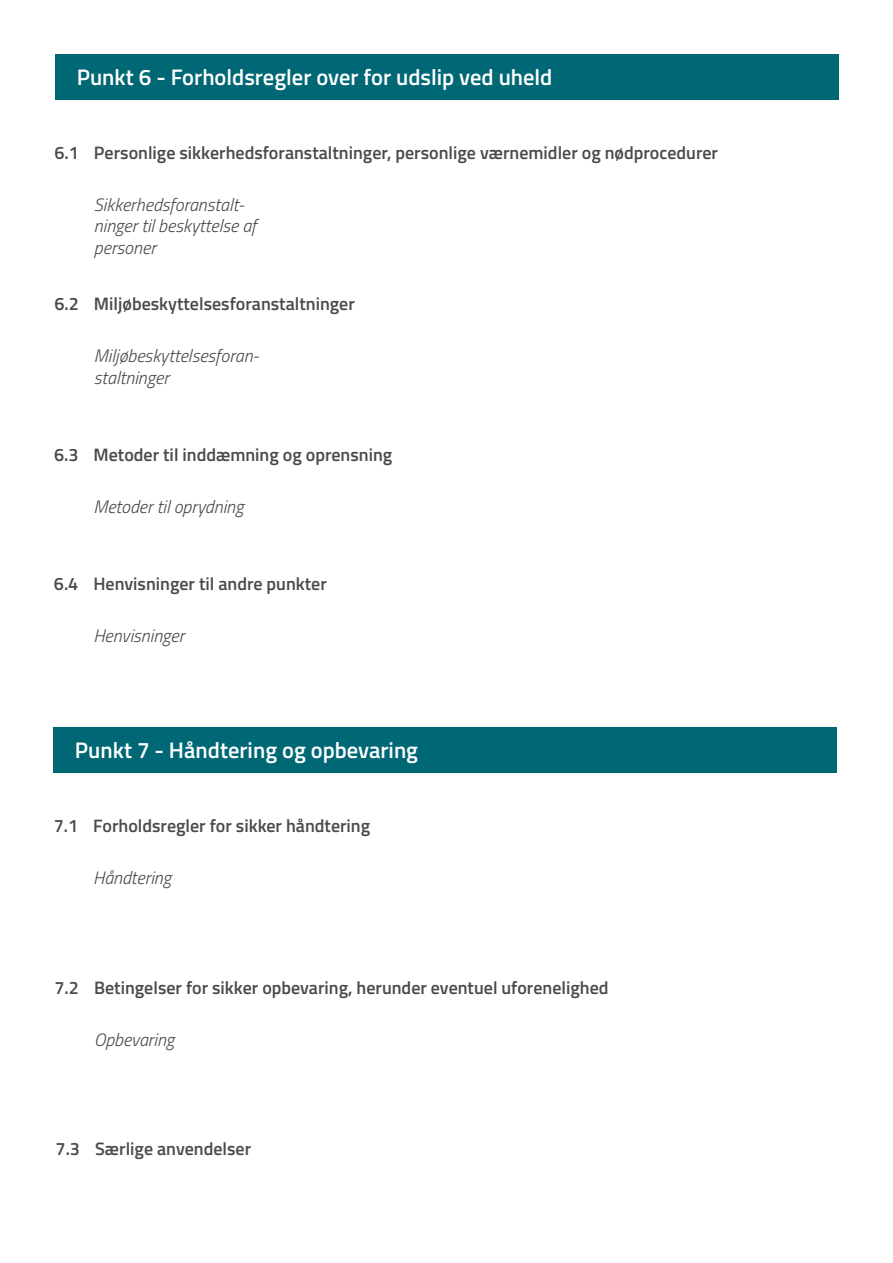
<style>
.page{position:relative;width:893px;height:1263px;background:#fff}
.page>*{position:absolute;margin:0;border:0;box-sizing:border-box;transform-origin:0 0}
.t1{font:600 22.5px "Titillium Web";color:#fff}
.t2{font:600 18px "Titillium Web";color:#4a4a49}
.t3{font:italic 300 18px/21.6px "Titillium Web";color:#4a4a49}
</style>
<div class="page">
<div style="left:56px;top:54px;width:783px;height:45px;background:#006875"></div>
<div style="left:54px;top:727px;width:783px;height:45px;background:#006875"></div>
<p class="t1" style="left:77px;top:60px;width:477px">Punkt 6 - Forholdsregler over for udslip ved uheld</p>
<p class="t2" style="left:54px;top:139px;width:665px">6.1 Personlige sikkerhedsforanstaltninger, personlige værnemidler og nødprocedurer</p>
<p class="t3" style="left:94px;top:193px;width:164px">Sikkerhedsforanstalt&shy;ninger til beskyttelse af personer</p>
<p class="t2" style="left:54px;top:290px;width:302px">6.2 Miljøbeskyttelsesforanstaltninger</p>
<p class="t3" style="left:94px;top:344px;width:167px">Miljøbeskyttelsesforan&shy;staltninger</p>
<p class="t2" style="left:54px;top:441px;width:340px">6.3 Metoder til inddæmning og oprensning</p>
<p class="t3" style="left:93px;top:495px;width:151px">Metoder til oprydning</p>
<p class="t2" style="left:54px;top:570px;width:274px">6.4 Henvisninger til andre punkter</p>
<p class="t3" style="left:93px;top:624px;width:93px">Henvisninger</p>
<p class="t1" style="left:75px;top:733px;width:345px">Punkt 7 - Håndtering og opbevaring</p>
<p class="t2" style="left:54px;top:812px;width:318px">7.1 Forholdsregler for sikker håndtering</p>
<p class="t3" style="left:93px;top:866px;width:80px">Håndtering</p>
<p class="t2" style="left:55px;top:974px;width:555px">7.2 Betingelser for sikker opbevaring, herunder eventuel uforenelighed</p>
<p class="t3" style="left:94px;top:1028px;width:82px">Opbevaring</p>
<p class="t2" style="left:56px;top:1135px;width:197px">7.3 Særlige anvendelser</p>
</div>
